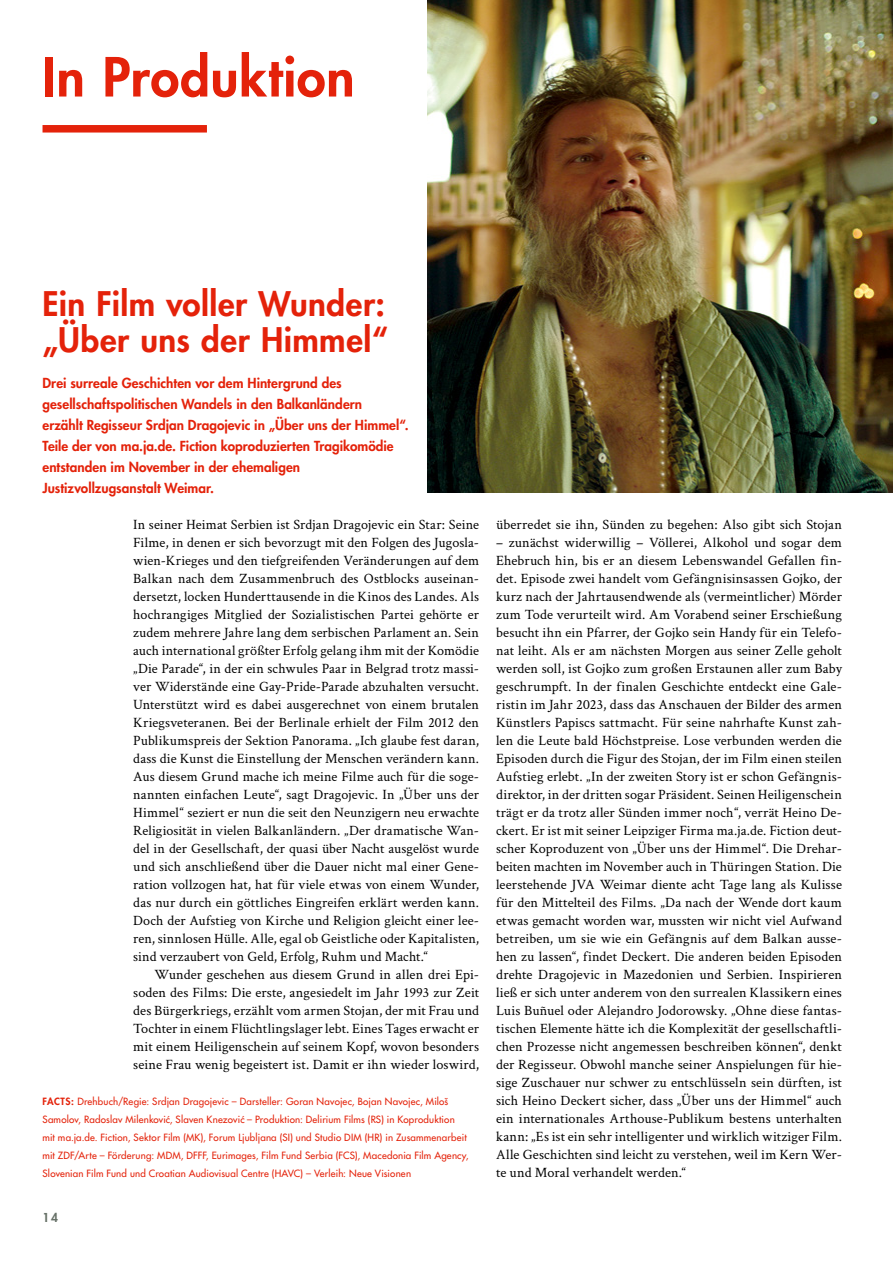
<style>
.page{position:relative;width:893px;height:1263px;background:#fff}
.page>*{position:absolute;margin:0;border:0;box-sizing:border-box;transform-origin:0 0}
.t1{font:800 52.5px "Futura Std";letter-spacing:.01em;color:#e4220a}
.t2{font:800 33px/36px "Futura Std";letter-spacing:.015em;color:#e4220a}
.t3{font:14.25px/18px "Crimson Text";letter-spacing:.005em;color:#000;text-align:justify}
.t4{font:800 13.5px/21px "Futura Std";letter-spacing:.005em;color:#e4220a}
.t5{font:800 12px "Futura Std";color:#677168}
.t6{font:500 9.75px/18px "Futura Std";letter-spacing:.015em;color:#e4220a}
.s1{font-weight:800}
</style>
<div class="page">
<img style="left:427px;top:0;width:466px;height:493px">
<div style="left:43px;top:125px;width:164px;height:8px;background:#e4220a"></div>
<h1 class="t1" style="left:43px;top:44px;width:314px">In Produktion</h1>
<h2 class="t2" style="left:43px;top:286px;width:347px">Ein Film voller Wunder: „Über uns der Himmel“</h2>
<p class="t4" style="left:43px;top:372px;width:368px">Drei surreale Geschichten vor dem Hintergrund des gesellschaftspolitischen Wandels in den Balkanländern<br>erzählt Regisseur Srdjan Dragojevic in „Über uns der Himmel“.<br>Teile der von ma.ja.de. Fiction koproduzierten Tragikomödie entstanden im November in der ehemaligen Justizvollzugsanstalt Weimar.</p>
<p class="t3" style="left:133px;top:514px;width:347px">In seiner Heimat Serbien ist Srdjan Dragojevic ein Star: Seine Filme, in denen er sich bevorzugt mit den Folgen des Jugosla&shy;wien-Krieges und den tiefgreifenden Veränderungen auf dem Balkan nach dem Zusammenbruch des Ostblocks auseinan&shy;dersetzt, locken Hunderttausende in die Kinos des Landes. Als hochrangiges Mitglied der Sozialistischen Partei gehörte er zudem mehrere Jahre lang dem serbischen Parlament an. Sein auch international größter Erfolg gelang ihm mit der Komödie „Die Parade“, in der ein schwules Paar in Belgrad trotz massi&shy;ver Widerstände eine Gay-Pride-Parade abzuhalten versucht.<br>Unterstützt wird es dabei ausgerechnet von einem brutalen Kriegsveteranen. Bei der Berlinale erhielt der Film 2012 den Publikumspreis der Sektion Panorama. „Ich glaube fest daran, dass die Kunst die Einstellung der Menschen verändern kann.<br>Aus diesem Grund mache ich meine Filme auch für die soge&shy;nannten einfachen Leute“, sagt Dragojevic. In „Über uns der Himmel“ seziert er nun die seit den Neunzigern neu erwachte Religiosität in vielen Balkanländern. „Der dramatische Wan&shy;del in der Gesellschaft, der quasi über Nacht ausgelöst wurde und sich anschließend über die Dauer nicht mal einer Gene&shy;ration vollzogen hat, hat für viele etwas von einem Wunder, das nur durch ein göttliches Eingreifen erklärt werden kann.<br>Doch der Aufstieg von Kirche und Religion gleicht einer lee&shy;ren, sinnlosen Hülle. Alle, egal ob Geistliche oder Kapitalisten, sind verzaubert von Geld, Erfolg, Ruhm und Macht.“</p>
<p class="t3" style="left:133px;top:964px;width:347px;text-indent:21px">Wunder geschehen aus diesem Grund in allen drei Epi&shy;soden des Films: Die erste, angesiedelt im Jahr 1993 zur Zeit des Bürgerkriegs, erzählt vom armen Stojan, der mit Frau und Tochter in einem Flüchtlingslager lebt. Eines Tages erwacht er mit einem Heiligenschein auf seinem Kopf, wovon besonders seine Frau wenig begeistert ist. Damit er ihn wieder loswird,</p>
<p class="t6" style="left:43px;top:1092px;width:428px"><span class="s1">FACTS:</span> Drehbuch/Regie: Srdjan Dragojevic – Darsteller: Goran Navojec, Bojan Navojec, Miloš Samolov, Radoslav Milenkovic´, Slaven Knezovic´ – Produktion: Delirium Films (RS) in Koproduktion mit ma.ja.de. Fiction, Sektor Film (MK), Forum Ljubljana (SI) und Studio DIM (HR) in Zusammenarbeit mit ZDF/Arte – Förderung: MDM, DFFF, Eurimages, Film Fund Serbia (FCS), Macedonia Film Agency, Slovenian Film Fund und Croatian Audiovisual Centre (HAVC) – Verleih: Neue Visionen</p>
<p class="t5" style="left:43px;top:1210px;width:17px">14</p>
<p class="t3" style="left:496px;top:514px;width:347px">überredet sie ihn, Sünden zu begehen: Also gibt sich Stojan</p>
<p class="t3" style="left:496px;top:532px;width:347px">– zunächst widerwillig – Völlerei, Alkohol und sogar dem Ehebruch hin, bis er an diesem Lebenswandel Gefallen fin&shy;det. Episode zwei handelt vom Gefängnisinsassen Gojko, der kurz nach der Jahrtausendwende als (vermeintlicher) Mörder zum Tode verurteilt wird. Am Vorabend seiner Erschießung besucht ihn ein Pfarrer, der Gojko sein Handy für ein Telefo&shy;nat leiht. Als er am nächsten Morgen aus seiner Zelle geholt werden soll, ist Gojko zum großen Erstaunen aller zum Baby geschrumpft. In der finalen Geschichte entdeckt eine Gale&shy;ristin im Jahr 2023, dass das Anschauen der Bilder des armen Künstlers Papiscs sattmacht. Für seine nahrhafte Kunst zah&shy;len die Leute bald Höchstpreise. Lose verbunden werden die Episoden durch die Figur des Stojan, der im Film einen steilen Aufstieg erlebt. „In der zweiten Story ist er schon Gefängnis&shy;direktor, in der dritten sogar Präsident. Seinen Heiligenschein trägt er da trotz aller Sünden immer noch“, verrät Heino De&shy;ckert. Er ist mit seiner Leipziger Firma ma.ja.de. Fiction deut&shy;scher Koproduzent von „Über uns der Himmel“. Die Drehar&shy;beiten machten im November auch in Thüringen Station. Die leerstehende JVA Weimar diente acht Tage lang als Kulisse für den Mittelteil des Films. „Da nach der Wende dort kaum etwas gemacht worden war, mussten wir nicht viel Aufwand betreiben, um sie wie ein Gefängnis auf dem Balkan ausse&shy;hen zu lassen“, findet Deckert. Die anderen beiden Episoden drehte Dragojevic in Mazedonien und Serbien. Inspirieren ließ er sich unter anderem von den surrealen Klassikern eines Luis Buñuel oder Alejandro Jodorowsky. „Ohne diese fantas&shy;tischen Elemente hätte ich die Komplexität der gesellschaftli&shy;chen Prozesse nicht angemessen beschreiben können“, denkt der Regisseur. Obwohl manche seiner Anspielungen für hie&shy;sige Zuschauer nur schwer zu entschlüsseln sein dürften, ist sich Heino Deckert sicher, dass „Über uns der Himmel“ auch ein internationales Arthouse-Publikum bestens unterhalten kann: „Es ist ein sehr intelligenter und wirklich witziger Film.<br>Alle Geschichten sind leicht zu verstehen, weil im Kern Wer&shy;te und Moral verhandelt werden.“</p>
</div>
